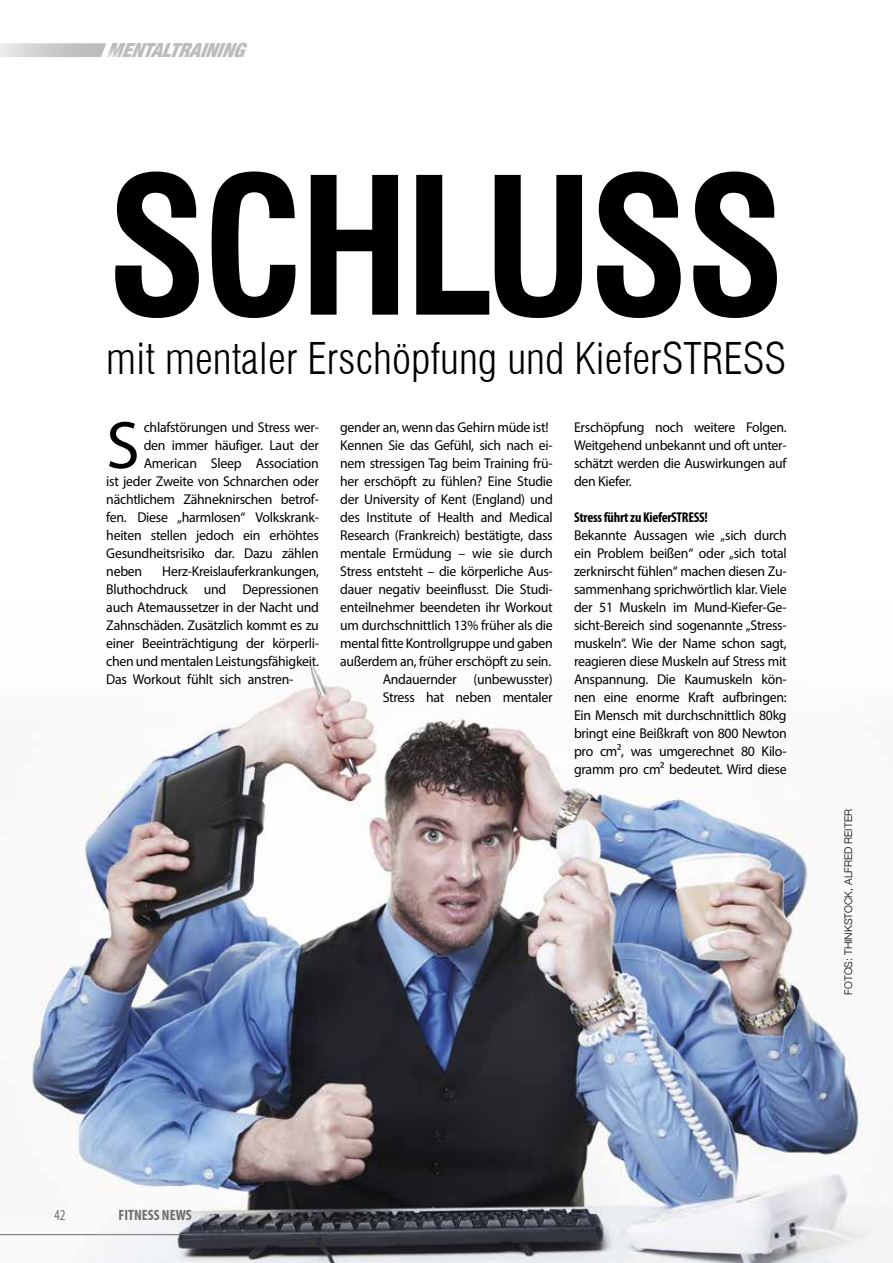
<style>
.page{position:relative;width:893px;height:1263px;background:#fff}
.page>*{position:absolute;margin:0;border:0;box-sizing:border-box;transform-origin:0 0}
.t1{font:700 condensed 185.85px "Swiss 721 BT";letter-spacing:-.03em;color:#000}
.t2{font:67.65px "Myriad Pro";color:#000}
.t3{font:300 condensed 42.75px "Swiss 721 BT";color:#000}
.t4{font:italic 900 condensed 19.35px "Helvetica Neue";color:#bcbcbc}
.t5{font:700 condensed 15px "Myriad Pro";color:#706f6f}
.t6{font:condensed 15px "Myriad Pro";color:#706f6f}
.t7{font:14.25px/18px "Myriad Pro";letter-spacing:-.02em;color:#000;text-align:justify}
.t8{font:700 condensed 14.25px "Myriad Pro";letter-spacing:-.02em;color:#000}
.t9{font:300 10.5px "Helvetica Neue";color:#000}
</style>
<div class="page">
<img style="left:0;top:664px;width:893px;height:599px">
<hr style="left:0;top:1234px;width:192px;height:1px;background:#706f6f">
<svg style="left:0;top:43px;width:106px;height:14px"></svg>
<h3 class="t4" style="left:107px;top:34px;width:150px">MENTALTRAINING</h3>
<h1 class="t1" style="left:106px;top:136px;width:681px">SCHLUSS</h1>
<h3 class="t3" style="left:106px;top:333px;width:681px">mit mentaler Erschöpfung und KieferSTRESS</h3>
<h2 class="t2" style="left:106px;top:404px;width:35px">S</h2>
<p class="t7" style="left:144px;top:418px;width:177px">chlafstörungen und Stress wer-</p>
<p class="t7" style="left:144px;top:436px;width:177px">den immer häufiger. Laut der</p>
<p class="t7" style="left:144px;top:454px;width:177px">American Sleep Association</p>
<p class="t7" style="left:106px;top:472px;width:214px">ist jeder Zweite von Schnarchen oder</p>
<p class="t7" style="left:106px;top:490px;width:214px">nächtlichem Zähneknirschen betrof-</p>
<p class="t7" style="left:106px;top:508px;width:214px">fen. Diese „harmlosen“ Volkskrank-</p>
<p class="t7" style="left:106px;top:526px;width:214px">heiten stellen jedoch ein erhöhtes</p>
<p class="t7" style="left:106px;top:544px;width:214px">Gesundheitsrisiko dar. Dazu zählen</p>
<p class="t7" style="left:106px;top:562px;width:37px">neben</p>
<p class="t7" style="left:106px;top:562px;width:214px;text-indent:56px">Herz-Kreislauferkrankungen, Bluthochdruck und Depressionen auch Atemaussetzer in der Nacht und Zahnschäden. Zusätzlich kommt es zu einer Beeinträchtigung der körperli&shy;chen und mentalen Leistungsfähigkeit.<br>Das Workout fühlt sich anstren-</p>
<p class="t7" style="left:340px;top:418px;width:210px">gender an, wenn das Gehirn müde ist!</p>
<p class="t7" style="left:340px;top:436px;width:214px">Kennen Sie das Gefühl, sich nach ei-</p>
<p class="t7" style="left:340px;top:454px;width:214px">nem stressigen Tag beim Training frü-</p>
<p class="t7" style="left:340px;top:472px;width:214px">her erschöpft zu fühlen? Eine Studie</p>
<p class="t7" style="left:340px;top:490px;width:214px">der University of Kent (England) und</p>
<p class="t7" style="left:340px;top:508px;width:214px">des Institute of Health and Medical</p>
<p class="t7" style="left:340px;top:526px;width:214px">Research (Frankreich) bestätigte, dass</p>
<p class="t7" style="left:340px;top:544px;width:214px">mentale Ermüdung – wie sie durch</p>
<p class="t7" style="left:340px;top:562px;width:214px">Stress entsteht – die körperliche Aus-</p>
<p class="t7" style="left:340px;top:580px;width:214px">dauer negativ beeinflusst. Die Studi-</p>
<p class="t7" style="left:340px;top:598px;width:214px">enteilnehmer beendeten ihr Workout</p>
<p class="t7" style="left:340px;top:616px;width:214px">um durchschnittlich 13% früher als die</p>
<p class="t7" style="left:340px;top:634px;width:214px">mental fitte Kontrollgruppe und gaben</p>
<p class="t7" style="left:340px;top:652px;width:213px">außerdem an, früher erschöpft zu sein.</p>
<p class="t7" style="left:383px;top:670px;width:172px">Andauernder (unbewusster)</p>
<p class="t7" style="left:383px;top:688px;width:172px">Stress hat neben mentaler</p>
<p class="t7" style="left:574px;top:418px;width:214px">Erschöpfung noch weitere Folgen.<br>Weitgehend unbekannt und oft unter&shy;schätzt werden die Auswirkungen auf den Kiefer.</p>
<p class="t8" style="left:574px;top:508px;width:135px">Stress führt zu KieferSTRESS!</p>
<p class="t7" style="left:574px;top:526px;width:214px">Bekannte Aussagen wie „sich durch ein Problem beißen“ oder „sich total zerknirscht fühlen“ machen diesen Zu&shy;sammenhang sprichwörtlich klar. Viele der 51 Muskeln im Mund-Kiefer-Ge&shy;sicht-Bereich sind sogenannte „Stress&shy;muskeln“. Wie der Name schon sagt, reagieren diese Muskeln auf Stress mit Anspannung. Die Kaumuskeln kön&shy;nen eine enorme Kraft aufbringen:<br>Ein Mensch mit durchschnittlich 80kg bringt eine Beißkraft von 800 Newton pro cm², was umgerechnet 80 Kilo&shy;gramm pro cm² bedeutet. Wird diese</p>
<p class="t9" style="left:840px;top:994px;width:187px;rotate:-90deg">FOTOS: THINKSTOCK, ALFRED REITER</p>
<p class="t6" style="left:54px;top:1206px;width:13px">42</p>
<p class="t5" style="left:119px;top:1206px;width:75px">FITNESS NEWS</p>
</div>
